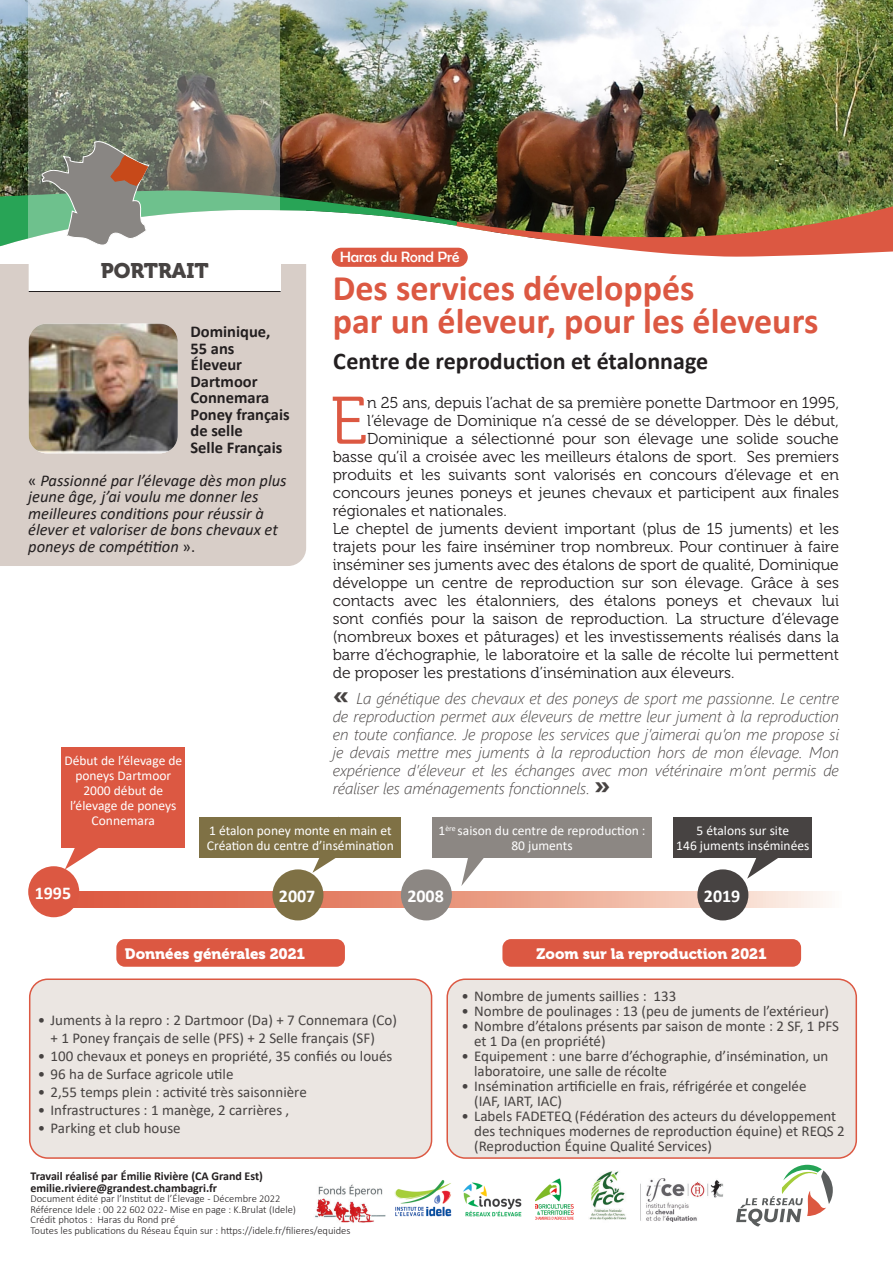
<style>
.page{position:relative;width:893px;height:1263px;background:#fff}
.page>*{position:absolute;margin:0;border:0;box-sizing:border-box;transform-origin:0 0}
.t1{font:66.9px "Museo 300";color:#dc5842}
.t2{font:700 36px/33px "Calibri";color:#dc5842}
.t3{font:700 24px "Calibri";color:#231f20}
.t4{font:21px "Museo 900";color:#474342}
.t5{font:700 18px "Calibri";color:#fff}
.t6{font:italic 16.5px/16.5px "Calibri";color:#231f20}
.t7{font:700 16.5px/16.5px "Calibri";color:#231f20}
.t8{font:15.75px/18px "Museo 300";color:#231f20;text-align:justify}
.t9{font:italic 300 15.75px/18px "Segoe UI";color:#474342;text-align:justify}
.t10{font:15px/15px "Calibri";color:#474342}
.t11{font:15px "Museo 900";color:#fff}
.t12{font:15px "Berlin Sans FB";color:#fff}
.t13{font:13.5px/15px "Calibri";color:#fff;text-align:center}
.t14{font:700 12px/12px "Calibri";color:#231f20}
.t15{font:300 10.5px/10.5px "Calibri";color:#231f20}
.s1{font-style:normal}
.s2{font-family:"Museo 900";font-weight:400;font-style:normal;font-size:24px}
</style>
<div class="page">
<img style="left:0;top:0;width:893px;height:136px">
<div style="left:0;top:264px;width:306px;height:302px;background:#d8cec8"></div>
<div style="left:30px;top:979px;width:402px;height:179px;background:#ebe6e2;border-radius:18px"></div>
<div style="left:29px;top:978px;width:403px;height:181px;border:2px solid #dc5842;border-radius:18px"></div>
<div style="left:447px;top:979px;width:409px;height:179px;background:#ebe6e2;border-radius:18px"></div>
<div style="left:446px;top:978px;width:411px;height:181px;border:2px solid #dc5842;border-radius:18px"></div>
<div style="left:116px;top:939px;width:229px;height:28px;background:#dc5842;border-radius:9px"></div>
<div style="left:502px;top:939px;width:299px;height:28px;background:#dc5842;border-radius:9px"></div>
<img style="left:315px;top:1184px;width:71px;height:39px">
<img style="left:394px;top:1180px;width:58px;height:37px">
<img style="left:463px;top:1182px;width:59px;height:35px">
<img style="left:535px;top:1178px;width:39px;height:42px">
<img style="left:589px;top:1171px;width:38px;height:49px">
<img style="left:646px;top:1178px;width:77px;height:44px">
<svg style="left:74px;top:892px;width:752px;height:15px;background:#e99a84"></svg>
<svg style="left:65px;top:848px;width:34px;height:22px"></svg>
<div style="left:62px;top:748px;width:123px;height:100px;background:#dc5842"></div>
<svg style="left:312px;top:858px;width:24px;height:15px"></svg>
<div style="left:200px;top:817px;width:201px;height:41px;background:#7f7145"></div>
<div style="left:28px;top:866px;width:51px;height:51px;background:#dc5842;border-radius:50%"></div>
<div style="left:272px;top:869px;width:51px;height:51px;background:#7f7145;border-radius:50%"></div>
<div style="left:401px;top:869px;width:51px;height:51px;background:#8c8783;border-radius:50%"></div>
<div style="left:697px;top:869px;width:51px;height:51px;background:#474342;border-radius:50%"></div>
<svg style="left:461px;top:858px;width:23px;height:28px"></svg>
<div style="left:432px;top:817px;width:220px;height:41px;background:#8c8783"></div>
<svg style="left:747px;top:858px;width:31px;height:21px"></svg>
<div style="left:674px;top:817px;width:138px;height:41px;background:#474342"></div>
<svg style="left:29px;top:0;width:251px;height:136px;background:#8b937e"></svg>
<div style="left:29px;top:241px;width:252px;height:50px;background:#fff"></div>
<hr style="left:29px;top:291px;width:252px;height:1px;background:#231f20">
<img style="left:29px;top:324px;width:149px;height:129px">
<svg style="left:736px;top:1165px;width:97px;height:61px"></svg>
<img style="left:0;top:136px;width:893px;height:121px">
<div style="left:332px;top:248px;width:136px;height:19px;background:#dc5842;border-radius:10px"></div>
<p class="t12" style="left:340px;top:249px;width:121px">Haras du Rond Pré</p>
<p class="t4" style="left:101px;top:258px;width:109px">PORTRAIT</p>
<p class="t2" style="left:333px;top:271px;width:487px">Des services développés<br>par un éleveur, pour les éleveurs</p>
<p class="t3" style="left:333px;top:344px;width:376px">Centre de reproduction et étalonnage</p>
<p class="t1" style="left:330px;top:385px;width:39px">E</p>
<p class="t8" style="left:367px;top:394px;width:473px">n 25 ans, depuis l’achat de sa première ponette Dartmoor en 1995,</p>
<p class="t7" style="left:190px;top:323px;width:81px">Dominique,<br>55 ans</p>
<p class="t7" style="left:190px;top:356px;width:80px">Éleveur<br>Dartmoor<br>Connemara</p>
<p class="t7" style="left:190px;top:406px;width:101px">Poney français de selle</p>
<p class="t7" style="left:190px;top:439px;width:93px">Selle Français</p>
<p class="t6" style="left:28px;top:471px;width:260px"><span class="s1">«</span> Passionné par l’élevage dès mon plus jeune âge, j’ai voulu me donner les meilleures conditions pour réussir à élever et valoriser de bons chevaux et poneys de compétition <span class="s1">».</span></p>
<p class="t8" style="left:367px;top:412px;width:473px">l’élevage de Dominique n’a cessé de se développer. Dès le début,</p>
<p class="t8" style="left:367px;top:430px;width:473px">Dominique a sélectionné pour son élevage une solide souche</p>
<p class="t8" style="left:333px;top:448px;width:508px">basse qu’il a croisée avec les meilleurs étalons de sport. Ses premiers</p>
<p class="t8" style="left:333px;top:466px;width:508px">produits et les suivants sont valorisés en concours d’élevage et en</p>
<p class="t8" style="left:333px;top:484px;width:508px">concours jeunes poneys et jeunes chevaux et participent aux finales</p>
<p class="t8" style="left:333px;top:502px;width:175px">régionales et nationales.</p>
<p class="t8" style="left:333px;top:520px;width:508px">Le cheptel de juments devient important (plus de 15 juments) et les trajets pour les faire inséminer trop nombreux. Pour continuer à faire inséminer ses juments avec des étalons de sport de qualité, Dominique développe un centre de reproduction sur son élevage. Grâce à ses contacts avec les étalonniers, des étalons poneys et chevaux lui sont confiés pour la saison de reproduction. La structure d’élevage (nombreux boxes et pâturages) et les investissements réalisés dans la barre d’échographie, le laboratoire et la salle de récolte lui permettent de proposer les prestations d’insémination aux éleveurs.</p>
<p class="t9" style="left:333px;top:687px;width:508px"><span class="s2">«</span> La génétique des chevaux et des poneys de sport me passionne. Le centre de reproduction permet aux éleveurs de mettre leur jument à la reproduction en toute confiance. Je propose les services que j’aimerai qu’on me propose si je devais mettre mes juments à la reproduction hors de mon élevage. Mon expérience d’éleveur et les échanges avec mon vétérinaire m’ont permis de réaliser les aménagements fonctionnels. <span class="s2">»</span></p>
<p class="t13" style="left:64px;top:753px;width:119px">Début de l’élevage de poneys Dartmoor</p>
<p class="t13" style="left:70px;top:783px;width:108px">2000 début de l’élevage de poneys<br>Connemara</p>
<p class="t13" style="left:438px;top:823px;width:209px">1<sup>ère</sup> saison du centre de reproduction :<br>80 juments</p>
<p class="t13" style="left:697px;top:823px;width:94px">5 étalons sur site</p>
<p class="t13" style="left:209px;top:823px;width:184px">1 étalon poney monte en main et</p>
<p class="t13" style="left:207px;top:838px;width:188px">Création du centre d’insémination</p>
<p class="t13" style="left:676px;top:838px;width:135px">146 juments inséminées</p>
<p class="t5" style="left:35px;top:880px;width:38px">1995</p>
<p class="t5" style="left:279px;top:883px;width:38px">2007</p>
<p class="t5" style="left:407px;top:883px;width:38px">2008</p>
<p class="t5" style="left:704px;top:883px;width:38px">2019</p>
<p class="t11" style="left:125px;top:945px;width:182px">Données générales 2021</p>
<p class="t11" style="left:536px;top:945px;width:232px">Zoom sur la reproduction 2021</p>
<p class="t10" style="left:51px;top:1011px;width:348px;line-height:18px;text-indent:-13px">• Juments à la repro : 2 Dartmoor (Da) + 7 Connemara (Co) + 1 Poney français de selle (PFS) + 2 Selle français (SF)</p>
<p class="t10" style="left:38px;top:1048px;width:356px">• 100 chevaux et poneys en propriété, 35 confiés ou loués</p>
<p class="t10" style="left:38px;top:1066px;width:197px">• 96 ha de Surface agricole utile</p>
<p class="t10" style="left:38px;top:1084px;width:271px">• 2,55 temps plein : activité très saisonnière</p>
<p class="t10" style="left:38px;top:1102px;width:253px">• Infrastructures : 1 manège, 2 carrières ,</p>
<p class="t10" style="left:38px;top:1120px;width:144px">• Parking et club house</p>
<p class="t14" style="left:30px;top:1169px;width:234px">Travail réalisé par Émilie Rivière (CA Grand Est) emilie.riviere@grandest.chambagri.fr</p>
<p class="t15" style="left:30px;top:1193px;width:267px">Document édité par l’Institut de l’Élevage - Décembre 2022<br>Référence Idele : 00 22 602 022 - Mise en page : K.Brulat (Idele)</p>
<p class="t15" style="left:30px;top:1214px;width:146px">Crédit photos : Haras du Rond pré</p>
<p class="t15" style="left:30px;top:1225px;width:322px">Toutes les publications du Réseau Équin sur : https://idele.fr/filieres/equides</p>
<p class="t10" style="left:461px;top:988px;width:216px">• Nombre de juments saillies : 133</p>
<p class="t10" style="left:461px;top:1003px;width:369px">• Nombre de poulinages : 13 (peu de juments de l’extérieur)</p>
<p class="t10" style="left:474px;top:1018px;width:366px;text-indent:-13px">• Nombre d’étalons présents par saison de monte : 2 SF, 1 PFS et 1 Da (en propriété)</p>
<p class="t10" style="left:474px;top:1048px;width:356px;text-indent:-13px">• Equipement : une barre d’échographie, d’insémination, un laboratoire, une salle de récolte</p>
<p class="t10" style="left:474px;top:1078px;width:334px;text-indent:-13px">• Insémination artificielle en frais, réfrigérée et congelée (IAF, IART, IAC)</p>
<p class="t10" style="left:474px;top:1108px;width:372px;text-indent:-13px">• Labels FADETEQ (Fédération des acteurs du développement des techniques modernes de reproduction équine) et REQS 2 (Reproduction Équine Qualité Services)</p>
</div>
